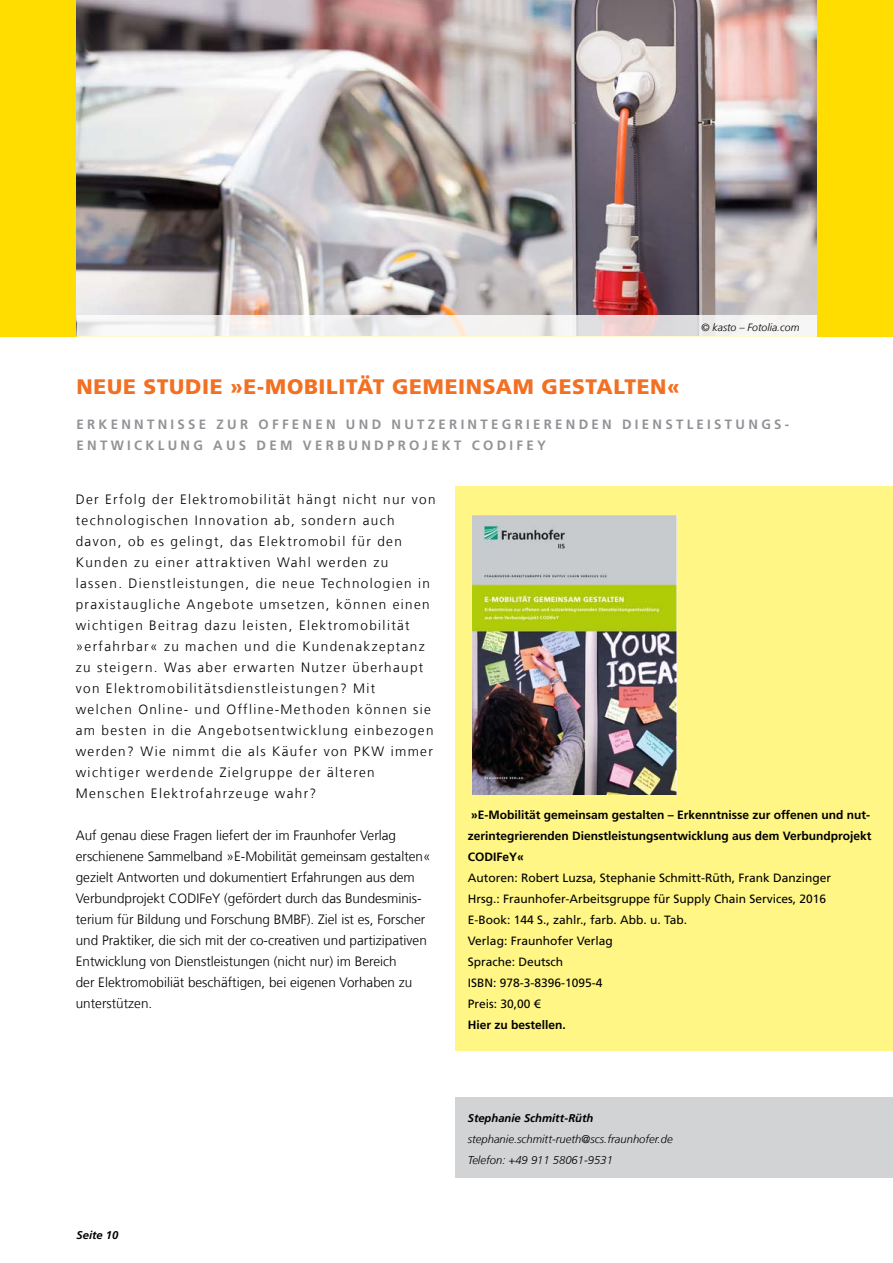
<style>
.page{position:relative;width:893px;height:1263px;background:#fff}
.page>*{position:absolute;margin:0;border:0;box-sizing:border-box;transform-origin:0 0}
.t1{font:900 21px "Frutiger LT Com";letter-spacing:.03em;color:#f36f21}
.t2{font:300 13.5px/21px "Frutiger LT Com";letter-spacing:.1em;color:#000}
.t3{font:300 13.5px/21px "Frutiger LT Com";color:#000}
.t4{font:700 13.5px/21px "Frutiger LT Com";letter-spacing:.25em;color:#919396}
.t5{font:12px/21px "Frutiger LT Com";color:#000}
.t6{font:700 12px/21px "Frutiger LT Com";color:#000;text-align:justify}
.t7{font:italic 300 11.25px/21px "Frutiger LT Com";color:#000}
.t8{font:italic 700 11.25px "Frutiger LT Com";color:#000}
.t9{font:italic 300 10.5px "Frutiger LT Com";color:#000}
</style>
<div class="page">
<div style="left:0;top:0;width:893px;height:336px;background:#fd0"></div>
<img style="left:77px;top:0;width:739px;height:315px">
<div style="left:455px;top:1097px;width:438px;height:81px;background:#d1d3d4"></div>
<div style="left:455px;top:486px;width:438px;height:564px;background:#fff685"></div>
<svg style="left:77px;top:315px;width:739px;height:21px;background:#efecec"></svg>
<img style="left:472px;top:515px;width:204px;height:279px">
<p class="t9" style="left:701px;top:321px;width:100px">© kasto – Fotolia.com</p>
<h1 class="t1" style="left:77px;top:374px;width:605px">NEUE STUDIE »E-MOBILITÄT GEMEINSAM GESTALTEN«</h1>
<p class="t4" style="left:77px;top:414px;width:714px">ERKENNTNISSE ZUR OFFENEN UND NUTZERINTEGRIERENDEN DIENSTLEISTUNGS-<br>ENTWICKLUNG AUS DEM VERBUNDPROJEKT CODIFEY</p>
<p class="t2" style="left:76px;top:489px;width:361px">Der Erfolg der Elektromobilität hängt nicht nur von technologischen Innovation ab, sondern auch davon, ob es gelingt, das Elektromobil für den Kunden zu einer attraktiven Wahl werden zu lassen. Dienstleistungen, die neue Technologien in praxistaugliche Angebote umsetzen, können einen wichtigen Beitrag dazu leisten, Elektromobilität »erfahrbar« zu machen und die Kundenakzeptanz zu steigern. Was aber erwarten Nutzer überhaupt von Elektromobilitätsdienstleistungen? Mit<br>welchen Online- und Offline-Methoden können sie am besten in die Angebotsentwicklung einbezogen werden? Wie nimmt die als Käufer von PKW immer wichtiger werdende Zielgruppe der älteren Menschen Elektrofahrzeuge wahr?</p>
<p class="t3" style="left:76px;top:825px;width:356px">Auf genau diese Fragen liefert der im Fraunhofer Verlag erschienene Sammelband »E-Mobilität gemeinsam gestalten« gezielt Antworten und dokumentiert Erfahrungen aus dem Verbundprojekt CODIFeY (gefördert durch das Bundesminis&shy;terium für Bildung und Forschung BMBF). Ziel ist es, Forscher und Praktiker, die sich mit der co-creativen und partizipativen Entwicklung von Dienstleistungen (nicht nur) im Bereich<br>der Elektromobiliät beschäftigen, bei eigenen Vorhaben zu unterstützen.</p>
<p class="t6" style="left:468px;top:804px;width:405px">»E-Mobilität gemeinsam gestalten – Erkenntnisse zur offenen und nut&shy;zerintegrierenden Dienstleistungsentwicklung aus dem Verbundprojekt CODIFeY«</p>
<p class="t5" style="left:468px;top:867px;width:365px">Autoren: Robert Luzsa, Stephanie Schmitt-Rüth, Frank Danzinger Hrsg.: Fraunhofer-Arbeitsgruppe für Supply Chain Services, 2016<br>E-Book: 144 S., zahlr., farb. Abb. u. Tab.<br>Verlag: Fraunhofer Verlag<br>Sprache: Deutsch<br>ISBN: 978-3-8396-1095-4<br>Preis: 30,00 €</p>
<p class="t6" style="left:468px;top:1014px;width:100px">Hier zu bestellen.</p>
<p class="t8" style="left:77px;top:1229px;width:43px">Seite 10</p>
<p class="t8" style="left:468px;top:1111px;width:127px">Stephanie Schmitt-Rüth</p>
<p class="t7" style="left:468px;top:1128px;width:206px">stephanie.schmitt-rueth@scs.fraunhofer.de<br>Telefon: +49 911 58061-9531</p>
</div>
